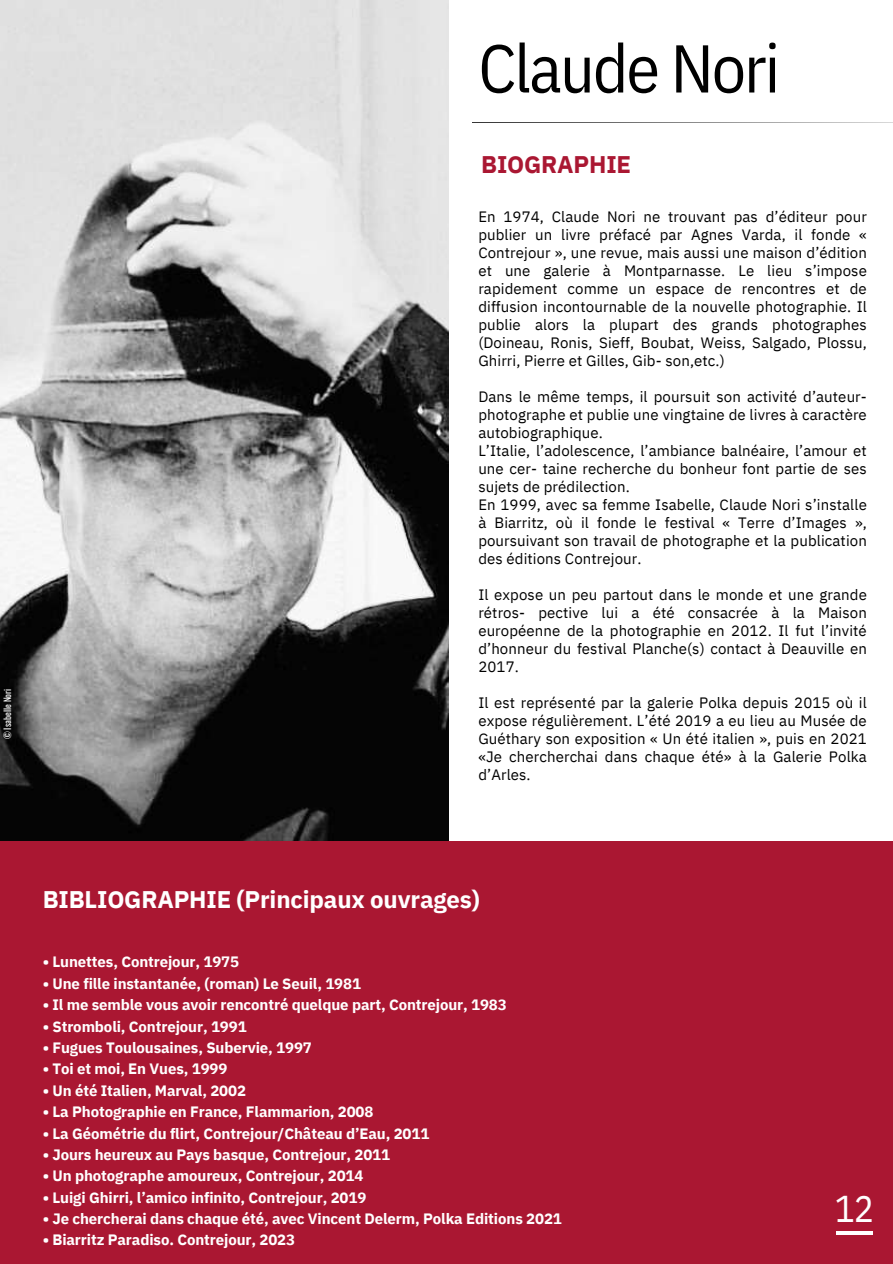
<style>
.page{position:relative;width:893px;height:1264px;background:#fff}
.page>*{position:absolute;margin:0;border:0;box-sizing:border-box;transform-origin:0 0}
.t1{font:67.5px "IBM Plex Sans Cond";letter-spacing:-.025em;color:#000}
.t2{font:37.2px "IBM Plex Sans Cond";color:#fff}
.t3{font:700 24px "IBM Plex Sans";letter-spacing:-.005em;color:#fff}
.t4{font:700 24px "IBM Plex Sans";letter-spacing:-.005em;color:#aa1732}
.t5{font:15px/18px "IBM Plex Sans";letter-spacing:.005em;color:#000;text-align:justify}
.t6{font:700 15px "IBM Plex Sans";letter-spacing:-.005em;color:#fff}
.t7{font:9px "Oswald";color:#fff}
</style>
<div class="page">
<img style="left:0;top:0;width:448px;height:840px">
<div style="left:0;top:840px;width:892px;height:423px;background:#aa1732"></div>
<svg style="left:472px;top:122px;width:420px;height:1px"></svg>
<hr style="left:836px;top:1231px;width:37px;height:3px;background:#fff">
<p class="t7" style="left:0;top:739px;width:52px;rotate:-90deg">© Isabelle Nori</p>
<h1 class="t1" style="left:478px;top:23px;width:303px">Claude Nori</h1>
<h3 class="t4" style="left:481px;top:149px;width:151px">BIOGRAPHIE</h3>
<p class="t5" style="left:478px;top:207px;width:390px">En 1974, Claude Nori ne trouvant pas d’éditeur pour publier un livre préfacé par Agnes Varda, il fonde « Contrejour », une revue, mais aussi une maison d’édition et une galerie à Montparnasse. Le lieu s’impose rapidement comme un espace de rencontres et de diffusion incontournable de la nouvelle photographie. Il publie alors la plupart des grands photographes (Doineau, Ronis, Sieff, Boubat, Weiss, Salgado, Plossu, Ghirri, Pierre et Gilles, Gib- son,etc.)</p>
<p class="t5" style="left:478px;top:387px;width:390px;text-align:left">Dans le même temps, il poursuit son activité d’auteur&shy;photographe et publie une vingtaine de livres à caractère autobiographique.<br>L’Italie, l’adolescence, l’ambiance balnéaire, l’amour et une cer- taine recherche du bonheur font partie de ses sujets de prédilection.<br>En 1999, avec sa femme Isabelle, Claude Nori s’installe à Biarritz, où il fonde le festival « Terre d’Images », poursuivant son travail de photographe et la publication des éditions Contrejour.</p>
<p class="t5" style="left:478px;top:585px;width:390px">Il expose un peu partout dans le monde et une grande rétros- pective lui a été consacrée à la Maison européenne de la photographie en 2012. Il fut l’invité d’honneur du festival Planche(s) contact à Deauville en 2017.</p>
<p class="t5" style="left:478px;top:693px;width:390px">Il est représenté par la galerie Polka depuis 2015 où il expose régulièrement. L’été 2019 a eu lieu au Musée de Guéthary son exposition « Un été italien », puis en 2021 «Je chercherchai dans chaque été» à la Galerie Polka d’Arles.</p>
<h3 class="t3" style="left:43px;top:883px;width:439px">BIBLIOGRAPHIE (Principaux ouvrages)</h3>
<p class="t6" style="left:43px;top:952px;width:198px">• Lunettes, Contrejour, 1975</p>
<p class="t6" style="left:43px;top:973px;width:320px">• Une fille instantanée, (roman) Le Seuil, 1981</p>
<p class="t6" style="left:43px;top:994px;width:465px">• Il me semble vous avoir rencontré quelque part, Contrejour, 1983</p>
<p class="t6" style="left:43px;top:1016px;width:205px">• Stromboli, Contrejour, 1991</p>
<p class="t6" style="left:43px;top:1037px;width:271px">• Fugues Toulousaines, Subervie, 1997</p>
<p class="t6" style="left:43px;top:1058px;width:186px">• Toi et moi, En Vues, 1999</p>
<p class="t6" style="left:43px;top:1080px;width:205px">• Un été Italien, Marval, 2002</p>
<p class="t6" style="left:43px;top:1101px;width:332px">• La Photographie en France, Flammarion, 2008</p>
<p class="t6" style="left:43px;top:1123px;width:388px">• La Géométrie du flirt, Contrejour/Château d’Eau, 2011</p>
<p class="t6" style="left:43px;top:1144px;width:349px">• Jours heureux au Pays basque, Contrejour, 2011</p>
<p class="t6" style="left:43px;top:1165px;width:322px">• Un photographe amoureux, Contrejour, 2014</p>
<p class="t6" style="left:43px;top:1187px;width:325px">• Luigi Ghirri, l’amico infinito, Contrejour, 2019</p>
<p class="t6" style="left:43px;top:1208px;width:520px">• Je chercherai dans chaque été, avec Vincent Delerm, Polka Editions 2021</p>
<p class="t6" style="left:43px;top:1229px;width:254px">• Biarritz Paradiso. Contrejour, 2023</p>
<h2 class="t2" style="left:834px;top:1183px;width:41px">12</h2>
</div>
